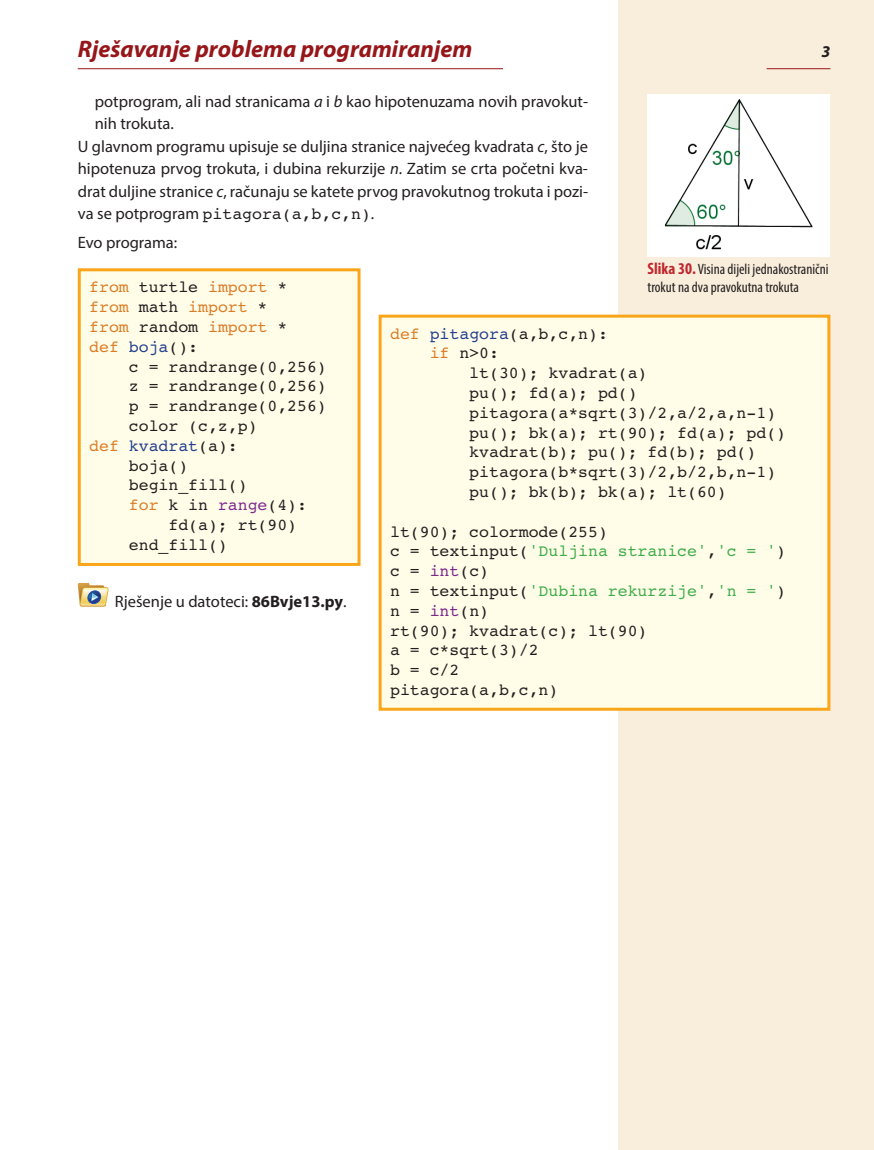
<style>
.page{position:relative;width:874px;height:1150px;background:#fff}
.page>*{position:absolute;margin:0;border:0;box-sizing:border-box;transform-origin:0 0}
.t1{font:italic 700 24px "Myriad Pro";color:#961619}
.t2{font:16.5px/19.8px "Courier";color:#231f20}
.t3{font:16.5px "Myriad Pro";color:#231f20}
.t4{font:16.5px/19.8px "Courier";color:#dc7c26}
.t5{font:16.5px "Courier";color:#25408e}
.t6{font:italic 700 16.5px "Myriad Pro";color:#231f20}
.t7{font:condensed 15px/18px "Myriad Pro";color:#231f20}
.s1{font-style:italic}
.s2{font-family:"Myriad Pro"}
.s3{color:#231f20}
.s4{color:#25408e}
.s5{color:#dc7c26}
.s6{color:#7e288e}
.s7{font-weight:700;font-size:16.5px;color:#c0272d}
.s8{color:#3fad49}
.s9{font-weight:700}
</style>
<div class="page">
<div style="left:618px;top:0;width:256px;height:1150px;background:#f9eedc"></div>
<hr style="left:78px;top:68px;width:425px;height:1px;background:#961619">
<hr style="left:767px;top:68px;width:63px;height:1px;background:#961619">
<div style="left:79px;top:270px;width:280px;height:294px;background:#fffde8"></div>
<div style="left:78px;top:268px;width:283px;height:298px;border:3px solid #faa61a"></div>
<div style="left:380px;top:316px;width:449px;height:393px;background:#fffde8"></div>
<div style="left:379px;top:315px;width:451px;height:396px;border:3px solid #faa61a"></div>
<svg style="left:78px;top:583px;width:31px;height:23px"></svg>
<div style="left:648px;top:94px;width:182px;height:162px;background:#fff"></div>
<img style="left:665px;top:99px;width:148px;height:151px">
<h1 class="t1" style="left:78px;top:34px;width:396px">Rješavanje problema programiranjem</h1>
<p class="t6" style="left:821px;top:41px;width:10px">3</p>
<p class="t3" style="left:95px;top:95px;width:495px">potprogram, ali nad stranicama <span class="s1">a</span> i <span class="s1">b</span> kao hipotenuzama novih pravokut-</p>
<p class="t3" style="left:95px;top:117px;width:81px">nih trokuta.</p>
<p class="t3" style="left:78px;top:140px;width:512px">U glavnom programu upisuje se duljina stranice najvećeg kvadrata <span class="s1">c</span>, što je</p>
<p class="t3" style="left:78px;top:162px;width:512px">hipotenuza prvog trokuta, i dubina rekurzije <span class="s1">n</span>. Zatim se crta početni kva-</p>
<p class="t3" style="left:78px;top:185px;width:512px">drat duljine stranice <span class="s1">c</span>, računaju se katete prvog pravokutnog trokuta i pozi-</p>
<p class="t2" style="left:78px;top:205px;width:298px"><span class="s2">va se potprogram</span> pitagora(a,b,c,n)<span class="s2">.</span></p>
<p class="t3" style="left:78px;top:236px;width:101px">Evo programa:</p>
<p class="t4" style="left:89px;top:279px;width:200px">from <span class="s3">turtle</span> import <span class="s3">* </span>from <span class="s3">math</span> import <span class="s3">* </span>from <span class="s3">random</span> import <span class="s3">* </span>def <span class="s4">boja</span><span class="s3">():</span></p>
<p class="t2" style="left:129px;top:358px;width:200px">c = randrange(0,256)</p>
<p class="t2" style="left:129px;top:378px;width:200px">z = randrange(0,256)</p>
<p class="t2" style="left:129px;top:397px;width:200px">p = randrange(0,256)</p>
<p class="t2" style="left:129px;top:417px;width:130px">color (c,z,p)</p>
<p class="t5" style="left:89px;top:440px;width:150px"><span class="s5">def</span> kvadrat<span class="s3">(a):</span></p>
<p class="t2" style="left:129px;top:457px;width:61px">boja()</p>
<p class="t2" style="left:129px;top:477px;width:120px">begin_fill()</p>
<p class="t2" style="left:129px;top:496px;width:180px"><span class="s5">for</span> k in <span class="s6">range</span>(4):</p>
<p class="t2" style="left:168px;top:516px;width:130px">fd(a); rt(90)</p>
<p class="t2" style="left:129px;top:536px;width:100px">end_fill()</p>
<p class="t7" style="left:648px;top:261px;width:183px"><span class="s7">Slika 30.</span> Visina dijeli jednakostranični trokut na dva pravokutna trokuta</p>
<p class="t2" style="left:430px;top:325px;width:180px;text-indent:-40px"><span class="s5">def</span> <span class="s4">pitagora</span>(a,b,c,n): <span class="s5">if</span> n&gt;0:</p>
<p class="t2" style="left:469px;top:364px;width:318px">lt(30); kvadrat(a)<br>pu(); fd(a); pd() pitagora(a*sqrt(3)/2,a/2,a,n-1) pu(); bk(a); rt(90); fd(a); pd() kvadrat(b); pu(); fd(b); pd() pitagora(b*sqrt(3)/2,b/2,b,n-1) pu(); bk(b); bk(a); lt(60)</p>
<p class="t2" style="left:390px;top:523px;width:398px">lt(90); colormode(255)<br>c = textinput(<span class="s8">'Duljina stranice'</span>,<span class="s8">'c = '</span>) c = <span class="s6">int</span>(c)<br>n = textinput(<span class="s8">'Dubina rekurzije'</span>,<span class="s8">'n = '</span>) n = <span class="s6">int</span>(n)<br>rt(90); kvadrat(c); lt(90)<br>a = c*sqrt(3)/2<br>b = c/2<br>pitagora(a,b,c,n)</p>
<p class="t3" style="left:115px;top:595px;width:233px">Rješenje u datoteci: <span class="s9">86Bvje13.py</span>.</p>
</div>
